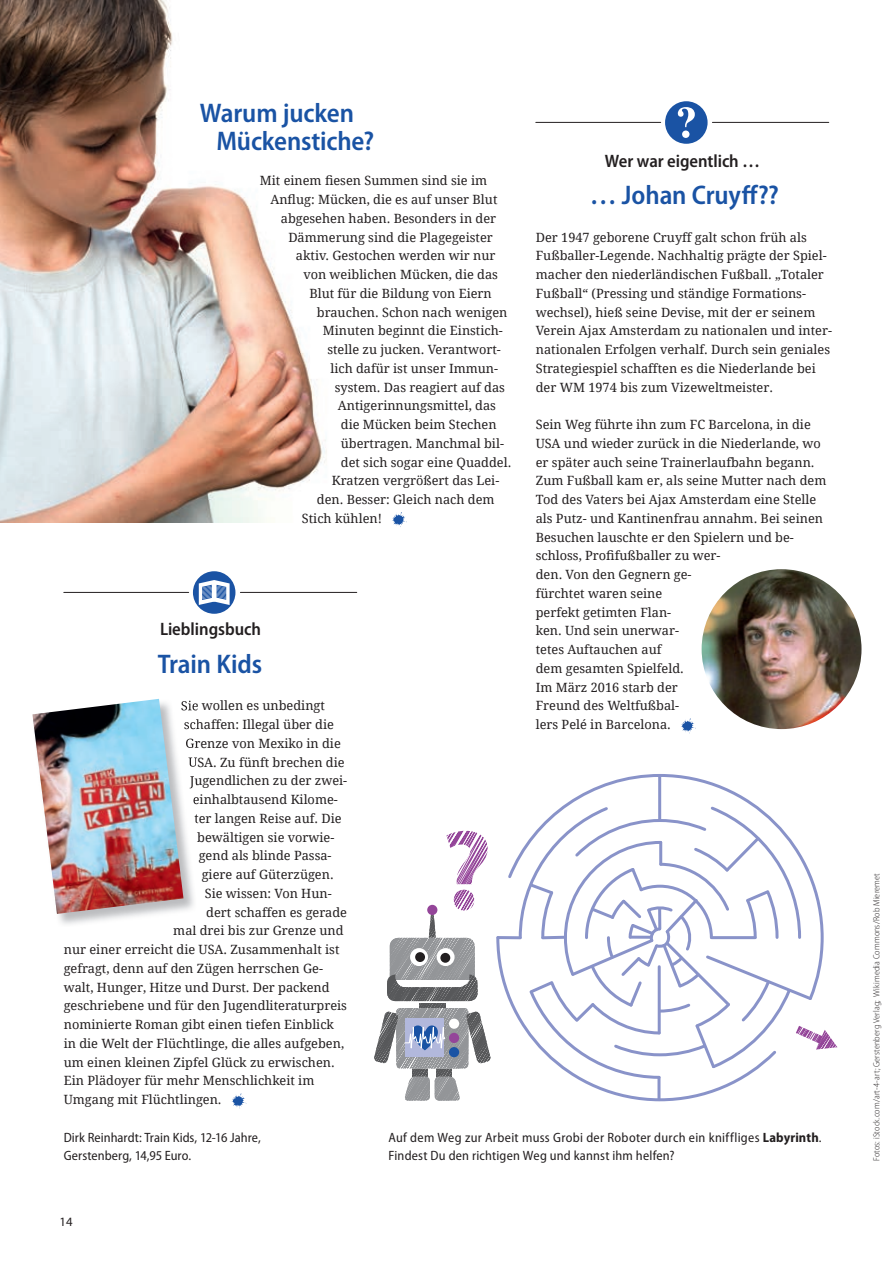
<style>
.page{position:relative;width:893px;height:1263px;background:#fff}
.page>*{position:absolute;margin:0;border:0;box-sizing:border-box;transform-origin:0 0}
.t1{font:600 semi-condensed 27px/28.5px "Myriad Pro";letter-spacing:-.005em;color:#1a53a4}
.t2{font:600 semi-condensed 18px "Myriad Pro";letter-spacing:-.005em;color:#231f20}
.t3{font:semi-condensed 13.5px/18.8px "Myriad Pro";letter-spacing:.015em;color:#231f20}
.t4{font:12.75px/18.8px "Droid Serif";color:#231f20}
.t5{font:12.75px "Myriad Pro";color:#231f20}
.t6{font:300 semi-condensed 9px "Myriad Pro";letter-spacing:.015em;color:#231f20}
.s1{font-weight:700}
</style>
<div class="page">
<svg style="left:681px;top:718px;width:15px;height:15px"></svg>
<hr style="left:536px;top:122px;width:125px;height:1px;background:#231f20">
<hr style="left:712px;top:122px;width:117px;height:1px;background:#231f20">
<div style="left:665px;top:101px;width:43px;height:43px;background:#1a53a4;border-radius:50%"></div>
<svg style="left:678px;top:107px;width:17px;height:31px"></svg>
<img style="left:702px;top:569px;width:159px;height:160px;border-radius:80px">
<hr style="left:64px;top:592px;width:125px;height:1px;background:#231f20">
<hr style="left:240px;top:592px;width:117px;height:1px;background:#231f20">
<div style="left:193px;top:571px;width:42px;height:43px;background:#1a53a4;border-radius:50%"></div>
<svg style="left:197px;top:579px;width:34px;height:27px"></svg>
<svg style="left:231px;top:1093px;width:15px;height:15px"></svg>
<img style="left:0;top:0;width:327px;height:523px">
<svg style="left:392px;top:512px;width:15px;height:15px"></svg>
<img style="left:58px;top:698px;width:139px;height:228px">
<img style="left:183px;top:701px;width:14px;height:12px">
<svg style="left:184px;top:719px;width:13px;height:13px"></svg>
<svg style="left:186px;top:738px;width:11px;height:10px"></svg>
<svg style="left:188px;top:757px;width:9px;height:10px"></svg>
<svg style="left:190px;top:776px;width:7px;height:12px"></svg>
<svg style="left:193px;top:794px;width:4px;height:10px"></svg>
<svg style="left:195px;top:813px;width:2px;height:13px"></svg>
<img style="left:32px;top:699px;width:151px;height:215px">
<svg style="left:496px;top:936px;width:245px;height:166px"></svg>
<hr style="left:657px;top:1077px;width:3px;height:23px;background:#8993c9">
<svg style="left:506px;top:774px;width:248px;height:228px"></svg>
<hr style="left:658px;top:776px;width:3px;height:44px;background:#8993c9">
<hr style="left:498px;top:936px;width:22px;height:3px;background:#8993c9">
<svg style="left:517px;top:804px;width:320px;height:276px"></svg>
<svg style="left:374px;top:831px;width:117px;height:269px"></svg>
<h1 class="t1" style="left:216px;top:98px;width:159px;text-indent:-16px">Warum jucken<br>Mückenstiche?</h1>
<p class="t4" style="left:260px;top:171px;width:229px">Mit einem fiesen Summen sind sie im</p>
<p class="t4" style="left:270px;top:190px;width:229px">Anflug: Mücken, die es auf unser Blut</p>
<p class="t4" style="left:281px;top:208px;width:217px">abgesehen haben. Besonders in der</p>
<p class="t4" style="left:288px;top:227px;width:206px">Dämmerung sind die Plagegeister</p>
<p class="t4" style="left:296px;top:246px;width:201px">aktiv. Gestochen werden wir nur</p>
<p class="t4" style="left:303px;top:265px;width:196px">von weiblichen Mücken, die das</p>
<p class="t4" style="left:309px;top:284px;width:184px">Blut für die Bildung von Eiern</p>
<p class="t4" style="left:317px;top:302px;width:192px">brauchen. Schon nach wenigen</p>
<p class="t4" style="left:323px;top:321px;width:181px">Minuten beginnt die Einstich-</p>
<p class="t4" style="left:327px;top:340px;width:175px">stelle zu jucken. Verantwort-</p>
<p class="t4" style="left:330px;top:359px;width:169px">lich dafür ist unser Immun-</p>
<p class="t4" style="left:335px;top:377px;width:172px">system. Das reagiert auf das</p>
<p class="t4" style="left:338px;top:396px;width:160px">Antigerinnungsmittel, das</p>
<p class="t4" style="left:341px;top:415px;width:157px">die Mücken beim Stechen</p>
<p class="t4" style="left:341px;top:434px;width:165px">übertragen. Manchmal bil-</p>
<p class="t4" style="left:341px;top:452px;width:172px">det sich sogar eine Quaddel.</p>
<p class="t4" style="left:332px;top:471px;width:169px">Kratzen vergrößert das Lei-</p>
<p class="t4" style="left:317px;top:490px;width:179px">den. Besser: Gleich nach dem</p>
<p class="t4" style="left:302px;top:509px;width:82px">Stich kühlen!</p>
<h2 class="t2" style="left:605px;top:149px;width:157px">Wer war eigentlich …</h2>
<h1 class="t1" style="left:590px;top:180px;width:191px">… Johan Cruyff??</h1>
<p class="t4" style="left:536px;top:227px;width:298px">Der 1947 geborene Cruyff galt schon früh als Fußballer-Legende. Nachhaltig prägte der Spiel&shy;macher den niederländischen Fußball. „Totaler Fußball“ (Pressing und ständige Formations&shy;wechsel), hieß seine Devise, mit der er seinem Verein Ajax Amsterdam zu nationalen und inter&shy;nationalen Erfolgen verhalf. Durch sein geniales Strategiespiel schafften es die Niederlande bei der WM 1974 bis zum Vizeweltmeister.</p>
<p class="t4" style="left:536px;top:415px;width:292px">Sein Weg führte ihn zum FC Barcelona, in die<br>USA und wieder zurück in die Niederlande, wo er später auch seine Trainerlaufbahn begann.<br>Zum Fußball kam er, als seine Mutter nach dem<br>Tod des Vaters bei Ajax Amsterdam eine Stelle als Putz- und Kantinenfrau annahm. Bei seinen<br>Besuchen lauschte er den Spielern und be&shy;schloss, Profifußballer zu wer-<br>den. Von den Gegnern ge-<br>fürchtet waren seine<br>perfekt getimten Flan-<br>ken. Und sein unerwar-<br>tetes Auftauchen auf<br>dem gesamten Spielfeld.<br>Im März 2016 starb der<br>Freund des Weltfußbal-<br>lers Pelé in Barcelona.</p>
<h2 class="t2" style="left:160px;top:618px;width:102px">Lieblingsbuch</h2>
<h1 class="t1" style="left:158px;top:649px;width:106px">Train Kids</h1>
<p class="t4" style="left:181px;top:696px;width:146px">Sie wollen es unbedingt</p>
<p class="t4" style="left:184px;top:715px;width:152px">schaffen: Illegal über die</p>
<p class="t4" style="left:185px;top:733px;width:157px">Grenze von Mexiko in die</p>
<p class="t4" style="left:188px;top:752px;width:158px">USA. Zu fünft brechen die</p>
<p class="t4" style="left:190px;top:771px;width:159px">Jugendlichen zu der zwei-</p>
<p class="t4" style="left:193px;top:790px;width:147px">einhalbtausend Kilome-</p>
<p class="t4" style="left:194px;top:809px;width:149px">ter langen Reise auf. Die</p>
<p class="t4" style="left:197px;top:827px;width:139px">bewältigen sie vorwie-</p>
<p class="t4" style="left:199px;top:846px;width:134px">gend als blinde Passa-</p>
<p class="t4" style="left:202px;top:865px;width:133px">giere auf Güterzügen.</p>
<p class="t4" style="left:205px;top:884px;width:128px">Sie wissen: Von Hun-</p>
<p class="t4" style="left:206px;top:902px;width:142px">dert schaffen es gerade</p>
<p class="t4" style="left:173px;top:921px;width:172px">mal drei bis zur Grenze und</p>
<p class="t4" style="left:64px;top:940px;width:277px">nur einer erreicht die USA. Zusammenhalt ist</p>
<p class="t4" style="left:64px;top:959px;width:261px">gefragt, denn auf den Zügen herrschen Ge-</p>
<p class="t4" style="left:64px;top:977px;width:267px">walt, Hunger, Hitze und Durst. Der packend</p>
<p class="t4" style="left:64px;top:996px;width:285px">geschriebene und für den Jugendliteraturpreis</p>
<p class="t4" style="left:64px;top:1015px;width:272px">nominierte Roman gibt einen tiefen Einblick</p>
<p class="t4" style="left:64px;top:1034px;width:282px">in die Welt der Flüchtlinge, die alles aufgeben,</p>
<p class="t4" style="left:64px;top:1052px;width:272px">um einen kleinen Zipfel Glück zu erwischen.</p>
<p class="t4" style="left:64px;top:1071px;width:252px">Ein Plädoyer für mehr Menschlichkeit im</p>
<p class="t4" style="left:64px;top:1090px;width:159px">Umgang mit Flüchtlingen.</p>
<p class="t3" style="left:64px;top:1127px;width:198px">Dirk Reinhardt: Train Kids, 12-16 Jahre,<br>Gerstenberg, 14,95 Euro.</p>
<p class="t3" style="left:388px;top:1127px;width:435px">Auf dem Weg zur Arbeit muss Grobi der Roboter durch ein kniffliges <span class="s1">Labyrinth</span>.<br>Findest Du den richtigen Weg und kannst ihm helfen?</p>
<p class="t5" style="left:60px;top:1214px;width:15px">14</p>
<p class="t6" style="left:871px;top:1161px;width:289px;rotate:-90deg">Fotos: iStock.com/art-4-art; Gerstenberg Verlag; Wikimedia Commons/Rob Mieremet</p>
</div>
